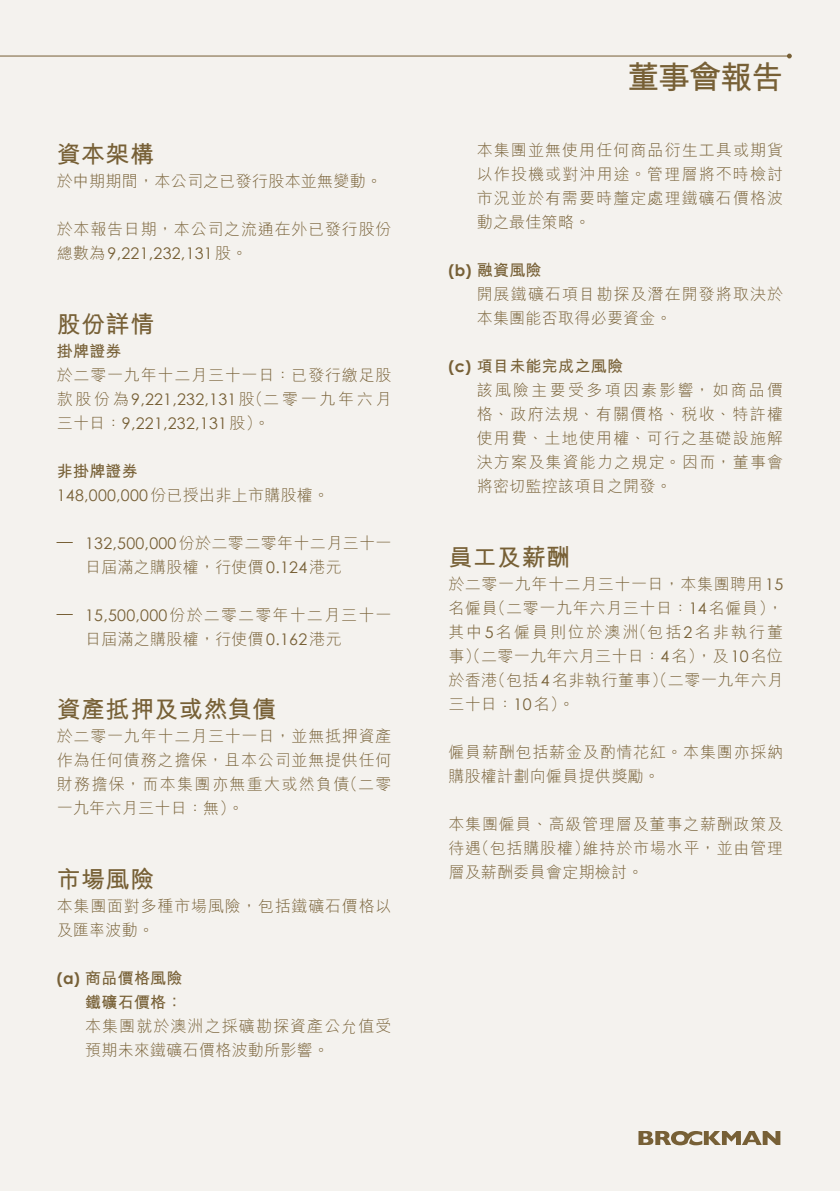
<style>
.page{position:relative;width:840px;height:1191px;background:#fff}
.page>*{position:absolute;margin:0;border:0;box-sizing:border-box;transform-origin:0 0}
.t1{font:32px "M Hei HK Bold E Ten B5 H";letter-spacing:-.035em;color:#776036}
.t2{font:24px "M Hei HK Bold E Ten B5 H";letter-spacing:.015em;color:#776036}
.t3{font:16px/24px "M Hei HK Light E Ten B5 H";letter-spacing:.05em;color:#776036}
.t4{font:16px "Century Gothic";letter-spacing:.015em;color:#776036}
.t5{font:16px/24px "M Hei HK Bold E Ten B5 H";letter-spacing:.015em;color:#776036;text-align:right}
.t6{font:16px/24px "M Hei HK Light E Ten B5 H";letter-spacing:.025em;color:#776036}
.t7{font:16px/24px "M Hei HK Light E Ten B5 H";letter-spacing:.07em;color:#776036}
.t8{font:16px "M Hei HK Light E Ten B5 H";letter-spacing:.015em;color:#776036}
.s1{font-family:"M Hei HK Light E Ten B5 H"}
.s2{font-family:"Century Gothic"}
.s3{font-family:"Century Gothic";font-weight:700}
</style>
<div class="page">
<div style="left:0;top:0;width:839px;height:1191px;background:#f4f2ee"></div>
<svg style="left:638px;top:1131px;width:142px;height:14px"></svg>
<hr style="left:0;top:56px;width:789px;height:1px;background:#776036">
<svg style="left:786px;top:54px;width:5px;height:4px"></svg>
<h2 class="t2" style="left:57px;top:145px;width:99px">資本架構</h2>
<p class="t8" style="left:57px;top:175px;width:327px">於中期期間，本公司之已發行股本並無變動。</p>
<p class="t3" style="left:57px;top:219px;width:336px">於本報告日期，本公司之流通在外已發行股份</p>
<p class="t4" style="left:57px;top:243px;width:192px"><span class="s1">總數為</span>9,221,232,131<span class="s1">股。</span></p>
<h2 class="t2" style="left:57px;top:315px;width:99px">股份詳情</h2>
<p class="t5" style="left:57px;top:341px;width:66px">掛牌證券</p>
<p class="t3" style="left:57px;top:365px;width:336px">於二零一九年十二月三十一日：已發行繳足股款股份為<span class="s2">9,221,232,131</span>股（二零一九年六月</p>
<p class="t4" style="left:57px;top:413px;width:214px"><span class="s1">三十日：</span>9,221,232,131<span class="s1">股）。</span></p>
<p class="t5" style="left:57px;top:461px;width:83px">非掛牌證券</p>
<p class="t4" style="left:57px;top:485px;width:274px">148,000,000<span class="s1">份已授出非上市購股權。</span></p>
<p class="t6" style="left:85px;top:533px;width:308px;text-indent:-28px"><span class="s2">— 132,500,000</span>份於二零二零年十二月三十一日屆滿之購股權，行使價<span class="s2">0.124</span>港元</p>
<p class="t7" style="left:85px;top:605px;width:308px;text-indent:-28px"><span class="s2">— 15,500,000</span>份於二零二零年十二月三十一日屆滿之購股權，行使價<span class="s2">0.162</span>港元</p>
<h2 class="t2" style="left:57px;top:700px;width:221px">資產抵押及或然負債</h2>
<p class="t3" style="left:57px;top:726px;width:336px;text-align:justify">於二零一九年十二月三十一日，並無抵押資產作為任何債務之擔保，且本公司並無提供任何財務擔保，而本集團亦無重大或然負債（二零一九年六月三十日：無）。</p>
<h2 class="t2" style="left:57px;top:870px;width:99px">市場風險</h2>
<p class="t3" style="left:57px;top:896px;width:336px">本集團面對多種市場風險，包括鐵礦石價格以及匯率波動。</p>
<p class="t5" style="left:57px;top:968px;width:127px"><span class="s3">(a)</span> 商品價格風險鐵礦石價格：</p>
<p class="t3" style="left:85px;top:1016px;width:308px">本集團就於澳洲之採礦勘探資產公允值受預期未來鐵礦石價格波動所影響。</p>
<h1 class="t1" style="left:627px;top:65px;width:157px">董事會報告</h1>
<p class="t3" style="left:476px;top:140px;width:308px;text-align:justify">本集團並無使用任何商品衍生工具或期貨以作投機或對沖用途。管理層將不時檢討市況並於有需要時釐定處理鐵礦石價格波動之最佳策略。</p>
<p class="t5" style="left:448px;top:260px;width:95px"><span class="s3">(b)</span> 融資風險</p>
<p class="t3" style="left:476px;top:284px;width:308px">開展鐵礦石項目勘探及潛在開發將取決於本集團能否取得必要資金。</p>
<p class="t5" style="left:448px;top:356px;width:176px"><span class="s3">(c)</span> 項目未能完成之風險</p>
<p class="t3" style="left:476px;top:380px;width:308px;text-align:justify">該風險主要受多項因素影響，如商品價格、政府法規、有關價格、稅收、特許權使用費、土地使用權、可行之基礎設施解決方案及集資能力之規定。因而，董事會將密切監控該項目之開發。</p>
<h2 class="t2" style="left:448px;top:547px;width:123px">員工及薪酬</h2>
<p class="t3" style="left:448px;top:574px;width:336px;text-align:justify">於二零一九年十二月三十一日，本集團聘用<span class="s2">15</span>名僱員（二零一九年六月三十日：<span class="s2">14</span>名僱員），其中<span class="s2">5</span>名僱員則位於澳洲（包括<span class="s2">2</span>名非執行董事）（二零一九年六月三十日：<span class="s2">4</span>名），及<span class="s2">10</span>名位於香港（包括<span class="s2">4</span>名非執行董事）（二零一九年六月三十日：<span class="s2">10</span>名）。</p>
<p class="t3" style="left:448px;top:742px;width:336px">僱員薪酬包括薪金及酌情花紅。本集團亦採納購股權計劃向僱員提供獎勵。</p>
<p class="t3" style="left:448px;top:814px;width:336px;text-align:justify">本集團僱員、高級管理層及董事之薪酬政策及待遇（包括購股權）維持於市場水平，並由管理層及薪酬委員會定期檢討。</p>
</div>
